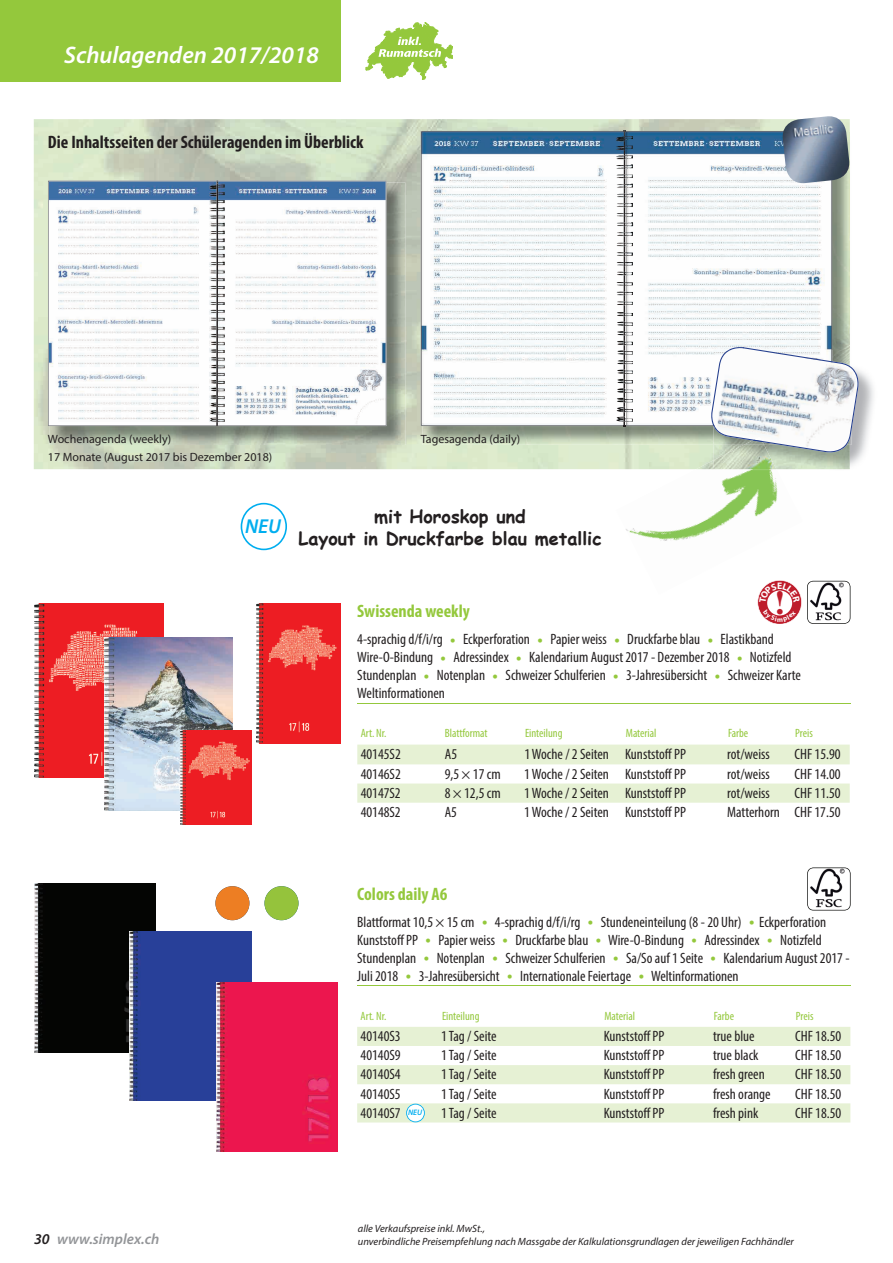
<style>
.page{position:relative;width:893px;height:1263px;background:#fff}
.page>*{position:absolute;margin:0;border:0;box-sizing:border-box;transform-origin:0 0}
.t1{font:700 33.3px "Times";color:#be1d2c}
.t2{font:italic 600 24px "Myriad Pro";color:#fff}
.t3{font:italic 600 20.25px "Myriad Pro";color:#00aeef}
.t4{font:700 condensed 18px "Myriad Pro";color:#231f20}
.t5{font:700 18px/21.6px "Comic Sans MS";color:#231f20;text-align:center}
.t6{font:700 condensed 18px "Myriad Pro";color:#94c83c}
.t7{font:condensed 15px/18px "Myriad Pro";color:#231f20}
.t8{font:italic 600 15px "Myriad Pro";color:#939598}
.t9{font:condensed 12px "Myriad Pro";color:#94c83c}
.t10{font:12px/18px "Myriad Pro";color:#231f20}
.t11{font:italic 10.5px/12.6px "Myriad Pro";color:#231f20}
.t12{font:700 9.45px "Myriad";color:#fff}
.t13{font:italic 600 7.95px "Myriad Pro";color:#00aeef}
.s1{font-size:21px;color:#94c83c}
.s2{color:#231f20}
</style>
<div class="page">
<div style="left:0;top:0;width:340px;height:81px;background:#94c83c"></div>
<hr style="left:357px;top:703px;width:494px;height:1px;background:#94c83c">
<svg style="left:357px;top:745px;width:493px;height:58px"></svg>
<hr style="left:357px;top:985px;width:493px;height:1px;background:#94c83c">
<svg style="left:357px;top:1027px;width:493px;height:95px;fill:#e6f1d4"></svg>
<svg style="left:406px;top:1104px;width:19px;height:18px"></svg>
<img style="left:34px;top:119px;width:747px;height:350px">
<img style="left:832px;top:185px;width:18px;height:161px">
<img style="left:422px;top:426px;width:289px;height:19px">
<svg style="left:421px;top:131px;width:411px;height:295px"></svg>
<img style="left:50px;top:182px;width:355px;height:263px">
<svg style="left:48px;top:181px;width:338px;height:245px"></svg>
<img style="left:616px;top:136px;width:17px;height:19px">
<img style="left:216px;top:184px;width:2px;height:238px">
<img style="left:624px;top:136px;width:1px;height:111px">
<svg style="left:807px;top:867px;width:44px;height:43px"></svg>
<svg style="left:366px;top:22px;width:87px;height:58px"></svg>
<img style="left:781px;top:116px;width:69px;height:69px">
<img style="left:777px;top:453px;width:73px;height:16px">
<img style="left:625px;top:469px;width:178px;height:112px">
<img style="left:696px;top:460px;width:18px;height:9px">
<img style="left:714px;top:453px;width:63px;height:18px">
<svg style="left:711px;top:346px;width:148px;height:107px"></svg>
<img style="left:35px;top:604px;width:128px;height:173px">
<img style="left:257px;top:604px;width:83px;height:140px">
<img style="left:104px;top:637px;width:128px;height:173px">
<img style="left:181px;top:730px;width:70px;height:94px">
<div style="left:34px;top:883px;width:122px;height:169px;background:#040503"></div>
<img style="left:215px;top:886px;width:34px;height:34px;border-radius:17px">
<img style="left:264px;top:886px;width:34px;height:34px;border-radius:17px">
<img style="left:130px;top:932px;width:121px;height:169px">
<img style="left:216px;top:982px;width:122px;height:169px">
<svg style="left:241px;top:503px;width:46px;height:47px"></svg>
<svg style="left:757px;top:581px;width:93px;height:43px"></svg>
<h2 class="t2" style="left:64px;top:40px;width:256px">Schulagenden 2017/2018</h2>
<p class="t4" style="left:48px;top:131px;width:317px">Die Inhaltsseiten der Schüleragenden im Überblick</p>
<p class="t10" style="left:48px;top:430px;width:226px">Wochenagenda (weekly)<br>17 Monate (August 2017 bis Dezember 2018)</p>
<p class="t10" style="left:421px;top:430px;width:101px">Tagesagenda (daily)</p>
<h3 class="t3" style="left:245px;top:513px;width:38px">NEU</h3>
<p class="t5" style="left:298px;top:505px;width:305px">mit Horoskop und<br>Layout in Druckfarbe blau metallic</p>
<p class="t12" style="left:777px;top:581px;width:7px">E</p>
<h1 class="t1" style="left:774px;top:571px;width:13px">!</h1>
<p class="t6" style="left:357px;top:600px;width:114px">Swissenda weekly</p>
<p class="t7" style="left:357px;top:630px;width:445px">4-sprachig d/f/i/rg <span class="s1">•</span> Eckperforation <span class="s1">•</span> Papier weiss <span class="s1">•</span> Druckfarbe blau <span class="s1">•</span> Elastikband Wire-O-Bindung <span class="s1">•</span> Adressindex <span class="s1">•</span> Kalendarium August 2017 - Dezember 2018 <span class="s1">•</span> Notizfeld Stundenplan <span class="s1">•</span> Notenplan <span class="s1">•</span> Schweizer Schulferien <span class="s1">•</span> 3-Jahresübersicht <span class="s1">•</span> Schweizer Karte Weltinformationen</p>
<p class="t9" style="left:361px;top:726px;width:27px">Art. Nr.</p>
<p class="t9" style="left:445px;top:726px;width:44px">Blattformat</p>
<p class="t9" style="left:525px;top:726px;width:39px">Einteilung</p>
<p class="t9" style="left:626px;top:726px;width:32px">Material</p>
<p class="t9" style="left:728px;top:726px;width:22px">Farbe</p>
<p class="t9" style="left:795px;top:726px;width:19px">Preis</p>
<p class="t7" style="left:361px;top:745px;width:42px">40145S2</p>
<p class="t7" style="left:445px;top:745px;width:14px">A5</p>
<p class="t7" style="left:524px;top:745px;width:163px">1 Woche / 2 Seiten Kunststoff PP</p>
<p class="t7" style="left:727px;top:745px;width:44px">rot/weiss</p>
<p class="t7" style="left:794px;top:745px;width:48px">CHF 15.90</p>
<p class="t7" style="left:361px;top:764px;width:42px">40146S2</p>
<p class="t7" style="left:445px;top:764px;width:57px">9,5 × 17 cm</p>
<p class="t7" style="left:524px;top:764px;width:163px">1 Woche / 2 Seiten Kunststoff PP</p>
<p class="t7" style="left:727px;top:764px;width:44px">rot/weiss</p>
<p class="t7" style="left:794px;top:764px;width:48px">CHF 14.00</p>
<p class="t7" style="left:361px;top:784px;width:42px">40147S2</p>
<p class="t7" style="left:445px;top:784px;width:57px">8 × 12,5 cm</p>
<p class="t7" style="left:524px;top:784px;width:163px">1 Woche / 2 Seiten Kunststoff PP</p>
<p class="t7" style="left:727px;top:784px;width:44px">rot/weiss</p>
<p class="t7" style="left:794px;top:784px;width:48px">CHF 11.50</p>
<p class="t7" style="left:361px;top:803px;width:42px">40148S2</p>
<p class="t7" style="left:445px;top:803px;width:14px">A5</p>
<p class="t7" style="left:524px;top:803px;width:163px">1 Woche / 2 Seiten Kunststoff PP</p>
<p class="t7" style="left:727px;top:803px;width:115px">Matterhorn CHF 17.50</p>
<p class="t6" style="left:357px;top:882px;width:92px">Colors daily A6</p>
<p class="t7" style="left:357px;top:912px;width:494px">Blattformat 10,5 × 15 cm <span class="s1">•</span> 4-sprachig d/f/i/rg <span class="s1">•</span> Stundeneinteilung (8 - 20 Uhr) <span class="s1">•</span> Eckperforation Kunststoff PP <span class="s1">•</span> Papier weiss <span class="s1">•</span> Druckfarbe blau <span class="s1">•</span> Wire-O-Bindung <span class="s1">•</span> Adressindex <span class="s1">•</span> Notizfeld Stundenplan <span class="s1">•</span> Notenplan <span class="s1">•</span> Schweizer Schulferien <span class="s1">•</span> Sa/So auf 1 Seite <span class="s1">•</span> Kalendarium August 2017 - Juli 2018 <span class="s1">•</span> 3-Jahresübersicht <span class="s1">•</span> Internationale Feiertage <span class="s1">•</span> Weltinformationen</p>
<p class="t9" style="left:361px;top:1008px;width:27px">Art. Nr.</p>
<p class="t9" style="left:442px;top:1008px;width:39px">Einteilung</p>
<p class="t9" style="left:604px;top:1008px;width:32px">Material</p>
<p class="t9" style="left:714px;top:1008px;width:22px">Farbe</p>
<p class="t9" style="left:796px;top:1008px;width:19px">Preis</p>
<p class="t7" style="left:361px;top:1027px;width:42px">40140S3</p>
<p class="t7" style="left:441px;top:1027px;width:57px">1 Tag / Seite</p>
<p class="t7" style="left:604px;top:1027px;width:62px">Kunststoff PP</p>
<p class="t7" style="left:713px;top:1027px;width:43px">true blue</p>
<p class="t7" style="left:795px;top:1027px;width:48px">CHF 18.50</p>
<p class="t7" style="left:361px;top:1046px;width:42px">40140S9</p>
<p class="t7" style="left:441px;top:1046px;width:57px">1 Tag / Seite</p>
<p class="t7" style="left:604px;top:1046px;width:62px">Kunststoff PP</p>
<p class="t7" style="left:713px;top:1046px;width:47px">true black</p>
<p class="t7" style="left:795px;top:1046px;width:48px">CHF 18.50</p>
<p class="t7" style="left:361px;top:1065px;width:42px">40140S4</p>
<p class="t7" style="left:441px;top:1065px;width:57px">1 Tag / Seite</p>
<p class="t7" style="left:604px;top:1065px;width:62px">Kunststoff PP</p>
<p class="t7" style="left:713px;top:1065px;width:53px">fresh green</p>
<p class="t7" style="left:795px;top:1065px;width:48px">CHF 18.50</p>
<p class="t7" style="left:361px;top:1084px;width:42px">40140S5</p>
<p class="t7" style="left:441px;top:1084px;width:57px">1 Tag / Seite</p>
<p class="t7" style="left:604px;top:1084px;width:62px">Kunststoff PP</p>
<p class="t7" style="left:713px;top:1084px;width:59px">fresh orange</p>
<p class="t7" style="left:795px;top:1084px;width:48px">CHF 18.50</p>
<p class="t7" style="left:361px;top:1103px;width:42px">40140S7</p>
<p class="t7" style="left:441px;top:1103px;width:57px">1 Tag / Seite</p>
<p class="t13" style="left:408px;top:1108px;width:16px">NEU</p>
<p class="t7" style="left:604px;top:1103px;width:62px">Kunststoff PP</p>
<p class="t7" style="left:713px;top:1103px;width:47px">fresh pink</p>
<p class="t7" style="left:795px;top:1103px;width:48px">CHF 18.50</p>
<p class="t8" style="left:34px;top:1230px;width:127px"><span class="s2">30</span> www.simplex.ch</p>
<p class="t11" style="left:358px;top:1222px;width:438px">alle Verkaufspreise inkl. MwSt.,<br>unverbindliche Preisempfehlung nach Massgabe der Kalkulationsgrundlagen der jeweiligen Fachhändler</p>
</div>
